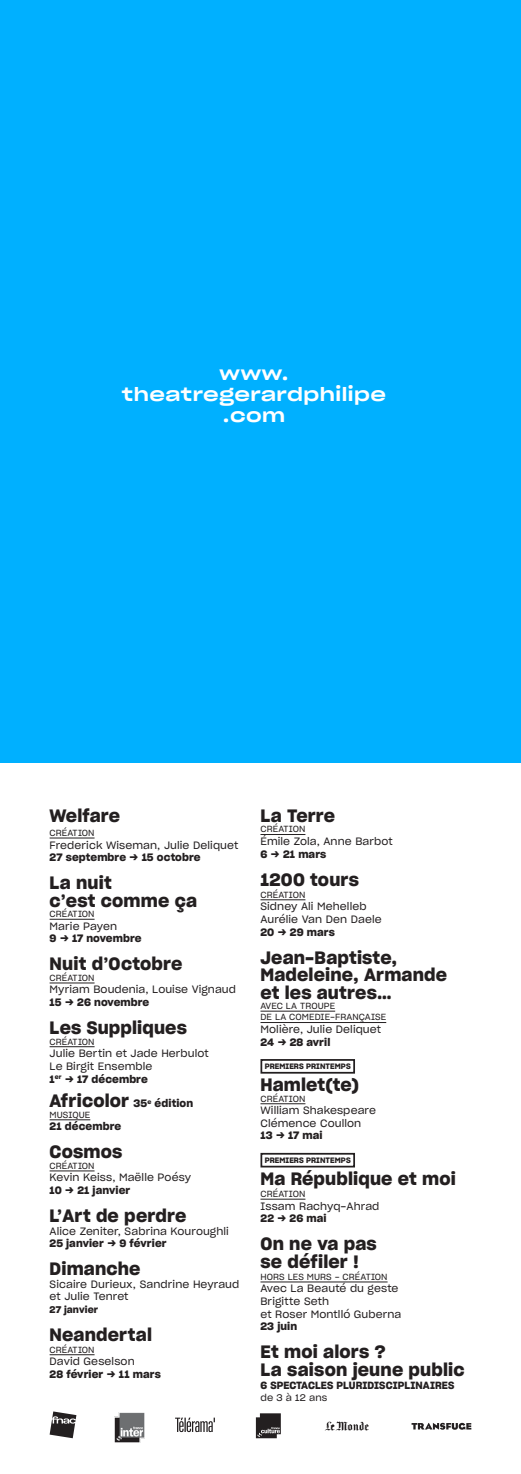
<style>
.page{position:relative;width:521px;height:1474px;background:#fff}
.page>*{position:absolute;margin:0;border:0;box-sizing:border-box;transform-origin:0 0}
.t1{font:18.38px/21px "Sharp Grotesk Medium 25";letter-spacing:.025em;color:#fff;text-align:center}
.t2{font:17.5px/17.5px "Sharp Grotesk Semi Bold 20";letter-spacing:.01em;color:#231f20}
.t3{font:10.5px/12.6px "Sharp Grotesk Book 20";letter-spacing:.01em;color:#231f20}
.t4{font:10.5px "Sharp Grotesk Semi Bold 20";letter-spacing:.01em;color:#231f20}
.t5{font:10.15px "Sharp Grotesk Semi Bold 20";letter-spacing:.01em;color:#231f20}
.t6{font:9.45px "Sharp Grotesk Semi Bold 20";letter-spacing:.01em;color:#231f20}
.t7{font:9.45px "Sharp Grotesk Book 20";letter-spacing:.005em;color:#231f20}
.t8{font:8.75px/11.4px "Sharp Grotesk Book 20";letter-spacing:.01em;color:#231f20}
.t9{font:7.7px "Sharp Grotesk Semi Bold 20";letter-spacing:.01em;color:#231f20}
.s1{font-size:10.5px}
</style>
<div class="page">
<svg style="left:256px;top:1413px;width:25px;height:25px"></svg>
<svg style="left:50px;top:1411px;width:26px;height:27px"></svg>
<svg style="left:411px;top:1422px;width:60px;height:7px"></svg>
<svg style="left:175px;top:1417px;width:40px;height:14px"></svg>
<svg style="left:325px;top:1421px;width:44px;height:9px"></svg>
<img style="left:114px;top:1412px;width:30px;height:30px">
<hr style="left:50px;top:837px;width:45px;height:1px;background:#231f20">
<hr style="left:50px;top:919px;width:45px;height:1px;background:#231f20">
<hr style="left:50px;top:982px;width:45px;height:1px;background:#231f20">
<hr style="left:50px;top:1046px;width:45px;height:1px;background:#231f20">
<hr style="left:50px;top:1119px;width:40px;height:1px;background:#231f20">
<hr style="left:50px;top:1170px;width:45px;height:1px;background:#231f20">
<hr style="left:50px;top:1354px;width:45px;height:1px;background:#231f20">
<hr style="left:260px;top:834px;width:45px;height:1px;background:#231f20">
<hr style="left:260px;top:899px;width:45px;height:1px;background:#231f20">
<hr style="left:260px;top:1010px;width:75px;height:1px;background:#231f20">
<hr style="left:260px;top:1022px;width:126px;height:1px;background:#231f20">
<hr style="left:260px;top:1103px;width:45px;height:1px;background:#231f20">
<hr style="left:260px;top:1198px;width:45px;height:1px;background:#231f20">
<hr style="left:260px;top:1281px;width:127px;height:1px;background:#231f20">
<div style="left:260px;top:1059px;width:95px;height:14px;border:2px solid #231f20"></div>
<div style="left:260px;top:1152px;width:95px;height:15px;border:2px solid #231f20"></div>
<div style="left:0;top:0;width:521px;height:763px;background:#00b0ff"></div>
<h1 class="t1" style="left:122px;top:361px;width:266px">www. theatregerardphilipe .com</h1>
<h2 class="t2" style="left:50px;top:805px;width:72px">Welfare</h2>
<p class="t8" style="left:50px;top:826px;width:46px">CRÉATION</p>
<p class="t3" style="left:50px;top:837px;width:190px">Frederick Wiseman, Julie Deliquet</p>
<p class="t4" style="left:50px;top:848px;width:152px">27 septembre → 15 octobre</p>
<h2 class="t2" style="left:50px;top:873px;width:149px">La nuit<br>c’est comme ça</h2>
<p class="t8" style="left:50px;top:907px;width:46px">CRÉATION</p>
<p class="t3" style="left:50px;top:919px;width:69px">Marie Payen</p>
<p class="t4" style="left:50px;top:930px;width:93px">9 → 17 novembre</p>
<h2 class="t2" style="left:50px;top:954px;width:134px">Nuit d’Octobre</h2>
<p class="t8" style="left:50px;top:971px;width:46px">CRÉATION</p>
<p class="t3" style="left:50px;top:982px;width:188px">Myriam Boudenia, Louise Vignaud</p>
<p class="t4" style="left:50px;top:993px;width:101px">15 → 26 novembre</p>
<h2 class="t2" style="left:50px;top:1017px;width:139px">Les Suppliques</h2>
<p class="t8" style="left:50px;top:1035px;width:46px">CRÉATION</p>
<p class="t3" style="left:50px;top:1046px;width:161px">Julie Bertin et Jade Herbulot<br>Le Birgit Ensemble</p>
<p class="t4" style="left:50px;top:1070px;width:100px">1<sup>er</sup> → 17 décembre</p>
<h2 class="t2" style="left:50px;top:1090px;width:145px">Africolor <span class="s1">35</span><sup>e</sup> <span class="s1">édition</span></h2>
<p class="t8" style="left:50px;top:1108px;width:42px">MUSIQUE</p>
<p class="t4" style="left:50px;top:1118px;width:73px">21 décembre</p>
<h2 class="t2" style="left:50px;top:1142px;width:74px">Cosmos</h2>
<p class="t8" style="left:50px;top:1159px;width:46px">CRÉATION</p>
<p class="t3" style="left:50px;top:1170px;width:143px">Kevin Keiss, Maëlle Poésy</p>
<p class="t4" style="left:50px;top:1181px;width:82px">10 → 21 janvier</p>
<h2 class="t2" style="left:50px;top:1205px;width:138px">L’Art de perdre</h2>
<p class="t3" style="left:50px;top:1223px;width:181px">Alice Zeniter, Sabrina Kouroughli</p>
<p class="t4" style="left:50px;top:1234px;width:118px">25 janvier → 9 février</p>
<h2 class="t2" style="left:50px;top:1258px;width:92px">Dimanche</h2>
<p class="t3" style="left:50px;top:1277px;width:191px">Sicaire Durieux, Sandrine Heyraud et Julie Tenret</p>
<p class="t6" style="left:50px;top:1301px;width:50px">27 janvier</p>
<h2 class="t2" style="left:50px;top:1324px;width:104px">Neandertal</h2>
<p class="t8" style="left:50px;top:1343px;width:46px">CRÉATION</p>
<p class="t3" style="left:50px;top:1354px;width:87px">David Geselson</p>
<p class="t4" style="left:50px;top:1365px;width:113px">28 février → 11 mars</p>
<h2 class="t2" style="left:260px;top:805px;width:76px">La Terre</h2>
<p class="t8" style="left:260px;top:823px;width:46px">CRÉATION</p>
<p class="t3" style="left:260px;top:834px;width:134px">Émile Zola, Anne Barbot</p>
<p class="t4" style="left:260px;top:845px;width:67px">6 → 21 mars</p>
<h2 class="t2" style="left:260px;top:869px;width:100px">1200 tours</h2>
<p class="t8" style="left:260px;top:888px;width:46px">CRÉATION</p>
<p class="t3" style="left:260px;top:899px;width:123px">Sidney Ali Mehelleb<br>Aurélie Van Den Daele</p>
<p class="t4" style="left:260px;top:923px;width:76px">20 → 29 mars</p>
<h2 class="t2" style="left:260px;top:947px;width:188px">Jean-Baptiste,<br>Madeleine, Armande et les autres…</h2>
<p class="t8" style="left:260px;top:999px;width:127px">AVEC LA TROUPE<br>DE LA COMEDIE-FRANÇAISE</p>
<p class="t3" style="left:260px;top:1022px;width:122px">Molière, Julie Deliquet</p>
<p class="t4" style="left:260px;top:1033px;width:71px">24 → 28 avril</p>
<p class="t9" style="left:265px;top:1060px;width:88px">PREMIERS PRINTEMPS</p>
<h2 class="t2" style="left:260px;top:1074px;width:100px">Hamlet(te)</h2>
<p class="t8" style="left:260px;top:1092px;width:46px">CRÉATION</p>
<p class="t3" style="left:260px;top:1103px;width:117px">William Shakespeare<br>Clémence Coullon</p>
<p class="t4" style="left:260px;top:1127px;width:64px">13 → 17 mai</p>
<p class="t9" style="left:265px;top:1154px;width:88px">PREMIERS PRINTEMPS</p>
<h2 class="t2" style="left:260px;top:1168px;width:197px">Ma République et moi</h2>
<p class="t8" style="left:260px;top:1187px;width:46px">CRÉATION</p>
<p class="t3" style="left:260px;top:1198px;width:120px">Issam Rachyq-Ahrad</p>
<p class="t4" style="left:260px;top:1209px;width:68px">22 → 26 mai</p>
<h2 class="t2" style="left:260px;top:1234px;width:118px">On ne va pas se défiler !</h2>
<p class="t8" style="left:260px;top:1270px;width:129px">HORS LES MURS - CRÉATION</p>
<p class="t3" style="left:260px;top:1281px;width:142px">Avec La Beauté du geste<br>Brigitte Seth<br>et Roser Montlló Guberna</p>
<p class="t4" style="left:260px;top:1317px;width:38px">23 juin</p>
<h2 class="t2" style="left:260px;top:1341px;width:205px">Et moi alors ?<br>La saison jeune public</h2>
<p class="t5" style="left:260px;top:1376px;width:195px">6 SPECTACLES PLURIDISCIPLINAIRES</p>
<p class="t7" style="left:260px;top:1389px;width:68px">de 3 à 12 ans</p>
</div>
